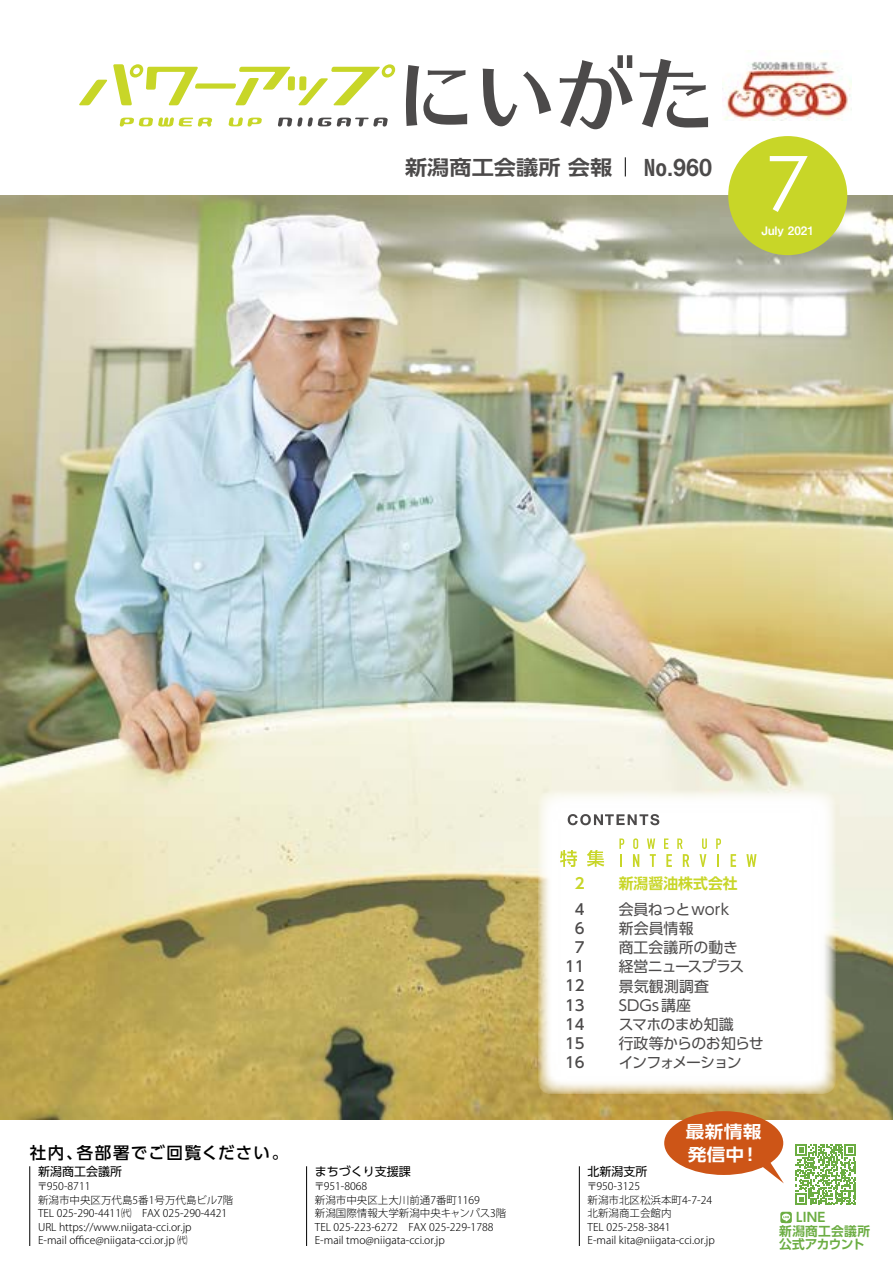
<style>
.page{position:relative;width:893px;height:1263px;background:#fff}
.page>*{position:absolute;margin:0;border:0;box-sizing:border-box;transform-origin:0 0}
.t1{font:72.3px "Futura";color:#fff}
.t2{font:23.4px "Midashi Go Pr 6 N MB31";color:#4c4a4a}
.t3{font:700 20.25px "UD Shin Go Pr 6 N De";color:#4c4a4a;scale:1.1 1}
.t4{font:700 16.95px/23.4px "UD Shin Go Pr 6 N De";letter-spacing:.015em;color:#fff;scale:1.1 1}
.t5{font:500 16.5px "UD Shin Go Pro";letter-spacing:.09em;color:#000}
.t6{font:14.85px/19.2px "UD Shin Go Pr 6 N";letter-spacing:-.01em;color:#4c4a4a}
.t7{font:500 14.85px/19.2px "UD Shin Go Pr 6 N";color:#4c4a4a;text-align:right}
.t8{font:700 14.85px "UD Shin Go Pr 6 N De";color:#c8d628}
.t9{font:700 12.75px/13.5px "UD Shin Go Pr 6 N De";letter-spacing:.005em;color:#6cad43}
.t10{font:12px "UD Shin Go Pro";color:#000}
.t11{font:11.7px "Midashi Go Pr 6 N MB31";color:#fff}
.t12{font:300 10.5px/13.5px "Koz Go Pro";color:#000}
</style>
<div class="page">
<svg style="left:406px;top:65px;width:61px;height:61px"></svg>
<svg style="left:483px;top:69px;width:68px;height:57px"></svg>
<svg style="left:560px;top:55px;width:73px;height:74px"></svg>
<svg style="left:640px;top:59px;width:68px;height:69px"></svg>
<svg style="left:79px;top:64px;width:316px;height:41px"></svg>
<svg style="left:120px;top:117px;width:92px;height:10px"></svg>
<svg style="left:229px;top:117px;width:33px;height:10px"></svg>
<svg style="left:278px;top:117px;width:24px;height:10px"></svg>
<svg style="left:308px;top:117px;width:80px;height:10px"></svg>
<img style="left:723px;top:61px;width:128px;height:59px">
<svg style="left:625px;top:157px;width:1px;height:19px"></svg>
<hr style="left:30px;top:1166px;width:1px;height:80px;background:#000">
<hr style="left:579px;top:1166px;width:1px;height:80px;background:#000">
<hr style="left:306px;top:1166px;width:1px;height:80px;background:#000">
<img style="left:0;top:196px;width:893px;height:924px">
<div style="left:728px;top:136px;width:119px;height:119px;background:#c8d628;border-radius:50%"></div>
<div style="left:538px;top:790px;width:298px;height:304px;background:#fff;border-radius:13px"></div>
<svg style="left:568px;top:814px;width:91px;height:11px"></svg>
<svg style="left:560px;top:850px;width:17px;height:17px"></svg>
<svg style="left:587px;top:850px;width:17px;height:17px"></svg>
<svg style="left:619px;top:838px;width:5px;height:29px"></svg>
<svg style="left:633px;top:838px;width:6px;height:29px"></svg>
<svg style="left:647px;top:838px;width:9px;height:29px"></svg>
<svg style="left:664px;top:838px;width:25px;height:29px"></svg>
<svg style="left:700px;top:838px;width:7px;height:29px"></svg>
<svg style="left:716px;top:838px;width:5px;height:29px"></svg>
<svg style="left:731px;top:854px;width:5px;height:13px"></svg>
<svg style="left:746px;top:854px;width:10px;height:13px"></svg>
<div style="left:664px;top:1111px;width:119px;height:64px;background:#cd5517;border-radius:50%"></div>
<svg style="left:749px;top:1144px;width:107px;height:80px"></svg>
<h3 class="t3" style="left:405px;top:150px;width:190px">新潟商工会議所 会報</h3>
<h2 class="t2" style="left:644px;top:148px;width:70px">No.960</h2>
<h1 class="t1" style="left:765px;top:135px;width:46px">7</h1>
<p class="t11" style="left:761px;top:221px;width:54px">July 2021</p>
<h3 class="t5" style="left:30px;top:1139px;width:260px">社内、各部署でご回覧ください。</h3>
<p class="t12" style="left:37px;top:1180px;width:198px">〒950-8711<br>新潟市中央区万代島5番1号万代島ビル7階<br>TEL 025-290-4411㈹　FAX 025-290-4421<br>URL https://www.niigata-cci.or.jp<br>E-mail office@niigata-cci.or.jp ㈹</p>
<p class="t10" style="left:38px;top:1162px;width:85px">新潟商工会議所</p>
<p class="t10" style="left:315px;top:1162px;width:98px">まちづくり支援課</p>
<p class="t12" style="left:314px;top:1180px;width:194px">〒951-8068<br>新潟市中央区上大川前通7番町1169<br>新潟国際情報大学新潟中央キャンパス3階<br>TEL 025-223-6272　FAX 025-229-1788<br>E-mail tmo@niigata-cci.or.jp</p>
<h3 class="t8" style="left:575px;top:871px;width:11px">2</h3>
<h3 class="t8" style="left:619px;top:871px;width:121px">新潟醤油株式会社</h3>
<h3 class="t7" style="left:565px;top:899px;width:21px">4<br>6<br>7<br>11<br>12<br>13<br>14<br>15<br>16</h3>
<h3 class="t6" style="left:619px;top:899px;width:146px">会員ねっとwork<br>新会員情報<br>商工会議所の動き<br>経営ニュースプラス<br>景気観測調査<br>SDGs講座<br>スマホのまめ知識<br>行政等からのお知らせインフォメーション</h3>
<p class="t10" style="left:588px;top:1162px;width:61px">北新潟支所</p>
<h3 class="t4" style="left:686px;top:1119px;width:70px">最新情報発信中！</h3>
<p class="t12" style="left:587px;top:1180px;width:130px">〒950-3125<br>新潟市北区松浜本町4-7-24北新潟商工会館内<br>TEL 025-258-3841<br>E-mail kita@niigata-cci.or.jp</p>
<p class="t9" style="left:779px;top:1210px;width:92px;text-indent:17px">LINE<br>新潟商工会議所公式アカウント</p>
</div>
